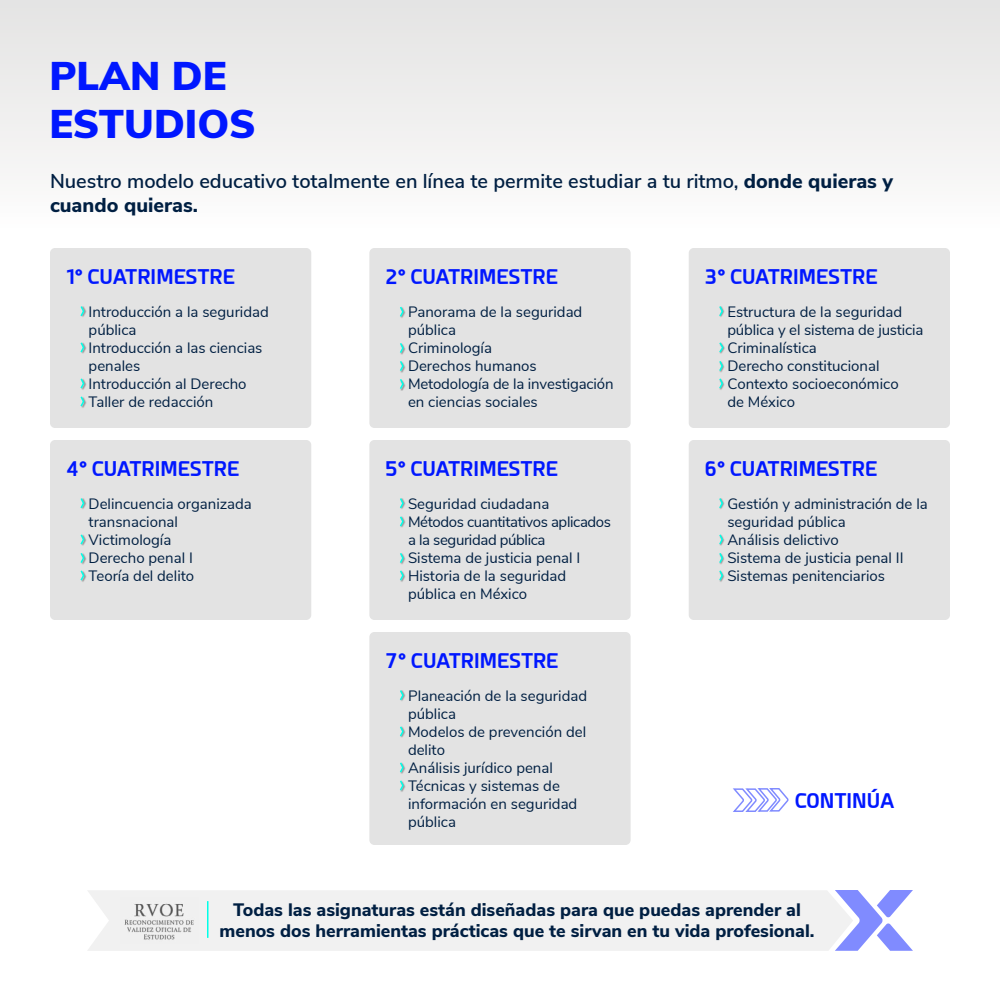
<style>
.page{position:relative;width:1000px;height:1000px;background:#fff}
.page>*{position:absolute;margin:0;border:0;box-sizing:border-box;transform-origin:0 0}
.t1{font:900 40px/48px "Nunito Sans";color:#0017ff}
.t2{font:700 20px "Esphimere";color:#0017ff}
.t3{font:600 20px/24px "Nunito Sans";color:#001f42}
.t4{font:800 18px/21.6px "Nunito Sans";color:#001f42;text-align:center}
.t5{font:15px/18px "Nunito Sans";color:#001f42}
.s1{font-weight:800}
</style>
<div class="page">
<div style="left:0;top:0;width:1000px;height:230px;background:linear-gradient(to right,#f0f0ef,#f0f0ef)"></div>
<div style="left:88px;top:890px;width:747px;height:61px;background:#f1f1f1"></div>
<svg style="left:835px;top:890px;width:78px;height:61px"></svg>
<div style="left:50px;top:248px;width:261px;height:180px;background:#e3e3e3;border-radius:5px"></div>
<div style="left:80px;top:306px;width:7px;height:103px;background:#000;opacity:.4"></div>
<svg style="left:80px;top:306px;width:5px;height:12px"></svg>
<svg style="left:80px;top:341px;width:5px;height:13px"></svg>
<svg style="left:80px;top:377px;width:5px;height:31px"></svg>
<div style="left:369px;top:248px;width:262px;height:180px;background:#e3e3e3;border-radius:5px"></div>
<svg style="left:400px;top:306px;width:5px;height:12px"></svg>
<svg style="left:400px;top:343px;width:5px;height:48px"></svg>
<div style="left:689px;top:248px;width:261px;height:180px;background:#e3e3e3;border-radius:5px"></div>
<svg style="left:719px;top:306px;width:5px;height:11px"></svg>
<svg style="left:719px;top:342px;width:6px;height:48px"></svg>
<div style="left:50px;top:440px;width:261px;height:180px;background:#e3e3e3;border-radius:5px"></div>
<div style="left:80px;top:498px;width:7px;height:85px;background:#000;opacity:.4"></div>
<svg style="left:80px;top:498px;width:5px;height:12px"></svg>
<svg style="left:80px;top:533px;width:5px;height:49px"></svg>
<div style="left:369px;top:440px;width:262px;height:180px;background:#e3e3e3;border-radius:5px"></div>
<svg style="left:400px;top:498px;width:5px;height:30px"></svg>
<svg style="left:400px;top:553px;width:5px;height:29px"></svg>
<div style="left:689px;top:440px;width:261px;height:180px;background:#e3e3e3;border-radius:5px"></div>
<svg style="left:719px;top:498px;width:5px;height:11px"></svg>
<svg style="left:719px;top:534px;width:5px;height:48px"></svg>
<div style="left:369px;top:632px;width:262px;height:213px;background:#e3e3e3;border-radius:5px"></div>
<svg style="left:400px;top:690px;width:5px;height:11px"></svg>
<svg style="left:400px;top:726px;width:5px;height:12px"></svg>
<svg style="left:400px;top:762px;width:5px;height:30px"></svg>
<hr style="left:207px;top:901px;width:1px;height:37px;background:#00ffe8">
<img style="left:120px;top:898px;width:78px;height:45px">
<svg style="left:733px;top:788px;width:56px;height:24px"></svg>
<h1 class="t1" style="left:50px;top:51px;width:208px">PLAN DE<br>ESTUDIOS</h1>
<h2 class="t3" style="left:50px;top:168px;width:845px">Nuestro modelo educativo totalmente en línea te permite estudiar a tu ritmo, <span class="s1">donde quieras y cuando quieras.</span></h2>
<h2 class="t2" style="left:66px;top:264px;width:170px">1° CUATRIMESTRE</h2>
<p class="t5" style="left:89px;top:302px;width:182px">Introducción a la seguridad pública<br>Introducción a las ciencias penales<br>Introducción al Derecho<br>Taller de redacción</p>
<h2 class="t2" style="left:66px;top:456px;width:174px">4° CUATRIMESTRE</h2>
<p class="t5" style="left:89px;top:494px;width:165px">Delincuencia organizada transnacional<br>Victimología<br>Derecho penal I<br>Teoría del delito</p>
<h2 class="t2" style="left:386px;top:264px;width:174px">2° CUATRIMESTRE</h2>
<p class="t5" style="left:408px;top:302px;width:207px">Panorama de la seguridad pública<br>Criminología<br>Derechos humanos<br>Metodología de la investigación en ciencias sociales</p>
<h2 class="t2" style="left:386px;top:456px;width:174px">5° CUATRIMESTRE</h2>
<p class="t5" style="left:408px;top:494px;width:205px">Seguridad ciudadana<br>Métodos cuantitativos aplicados a la seguridad pública<br>Sistema de justicia penal I<br>Historia de la seguridad pública en México</p>
<h2 class="t2" style="left:386px;top:648px;width:174px">7° CUATRIMESTRE</h2>
<p class="t5" style="left:408px;top:686px;width:181px">Planeación de la seguridad pública<br>Modelos de prevención del delito<br>Análisis jurídico penal<br>Técnicas y sistemas de información en seguridad pública</p>
<h2 class="t2" style="left:705px;top:264px;width:174px">3° CUATRIMESTRE</h2>
<p class="t5" style="left:727px;top:302px;width:198px">Estructura de la seguridad pública y el sistema de justicia<br>Criminalística<br>Derecho constitucional<br>Contexto socioeconómico<br>de México</p>
<h2 class="t2" style="left:705px;top:456px;width:174px">6° CUATRIMESTRE</h2>
<p class="t5" style="left:727px;top:494px;width:202px">Gestión y administración de la seguridad pública<br>Análisis delictivo<br>Sistema de justicia penal II<br>Sistemas penitenciarios</p>
<h2 class="t2" style="left:795px;top:788px;width:101px">CONTINÚA</h2>
<p class="t4" style="left:219px;top:898px;width:597px">Todas las asignaturas están diseñadas para que puedas aprender al menos dos herramientas prácticas que te sirvan en tu vida profesional.</p>
</div>
